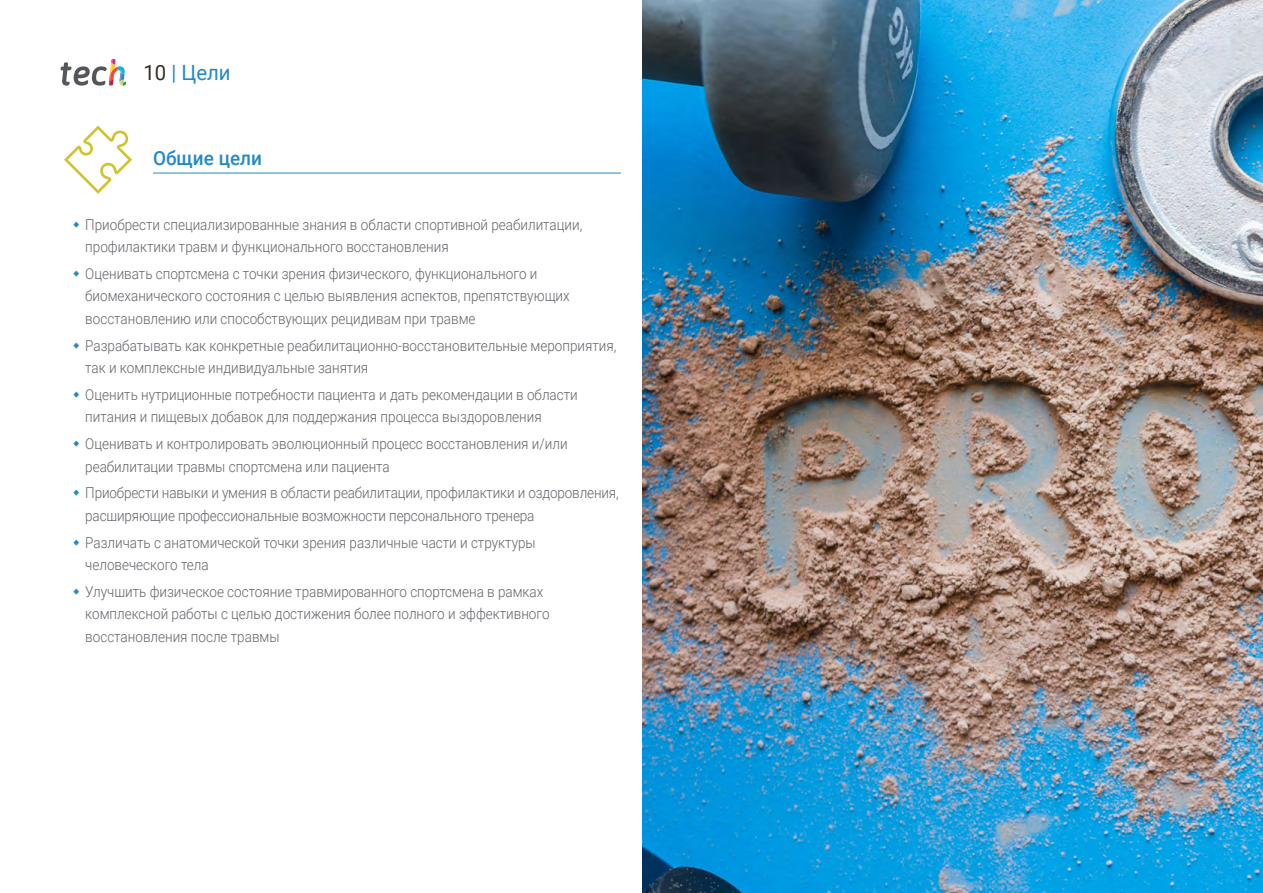
<style>
.page{position:relative;width:1263px;height:893px;background:#fff}
.page>*{position:absolute;margin:0;border:0;box-sizing:border-box;transform-origin:0 0}
.t1{font:21px "Roboto";color:#2488c9}
.t2{font:500 19.5px "Roboto";color:#2488c9}
.t3{font:300 15px/22.5px "Roboto";color:#61646a;scale:.9 1}
.s1{color:#312e20}
</style>
<div class="page">
<hr style="left:153px;top:173px;width:468px;height:1px;background:#2488c9">
<svg style="left:64px;top:126px;width:68px;height:68px"></svg>
<img style="left:642px;top:0;width:621px;height:893px">
<svg style="left:61px;top:59px;width:65px;height:27px"></svg>
<h1 class="t1" style="left:144px;top:57px;width:89px"><span class="s1">10</span> | Цели</h1>
<h2 class="t2" style="left:153px;top:145px;width:110px">Общие цели</h2>
<p class="t3" style="left:85px;top:213px;width:554px">Приобрести специализированные знания в области спортивной реабилитации, профилактики травм и функционального восстановления</p>
<p class="t3" style="left:85px;top:262px;width:540px">Оценивать спортсмена с точки зрения физического, функционального и биомеханического состояния с целью выявления аспектов, препятствующих восстановлению или способствующих рецидивам при травме</p>
<p class="t3" style="left:85px;top:334px;width:592px">Разрабатывать как конкретные реабилитационно-восстановительные мероприятия, так и комплексные индивидуальные занятия</p>
<p class="t3" style="left:85px;top:383px;width:549px">Оценить нутриционные потребности пациента и дать рекомендации в области питания и пищевых добавок для поддержания процесса выздоровления</p>
<p class="t3" style="left:85px;top:432px;width:537px">Оценивать и контролировать эволюционный процесс восстановления и/или реабилитации травмы спортсмена или пациента</p>
<p class="t3" style="left:85px;top:481px;width:594px">Приобрести навыки и умения в области реабилитации, профилактики и оздоровления, расширяющие профессиональные возможности персонального тренера</p>
<p class="t3" style="left:85px;top:531px;width:502px">Различать с анатомической точки зрения различные части и структуры человеческого тела</p>
<p class="t3" style="left:85px;top:580px;width:517px">Улучшить физическое состояние травмированного спортсмена в рамках комплексной работы с целью достижения более полного и эффективного восстановления после травмы</p>
</div>
